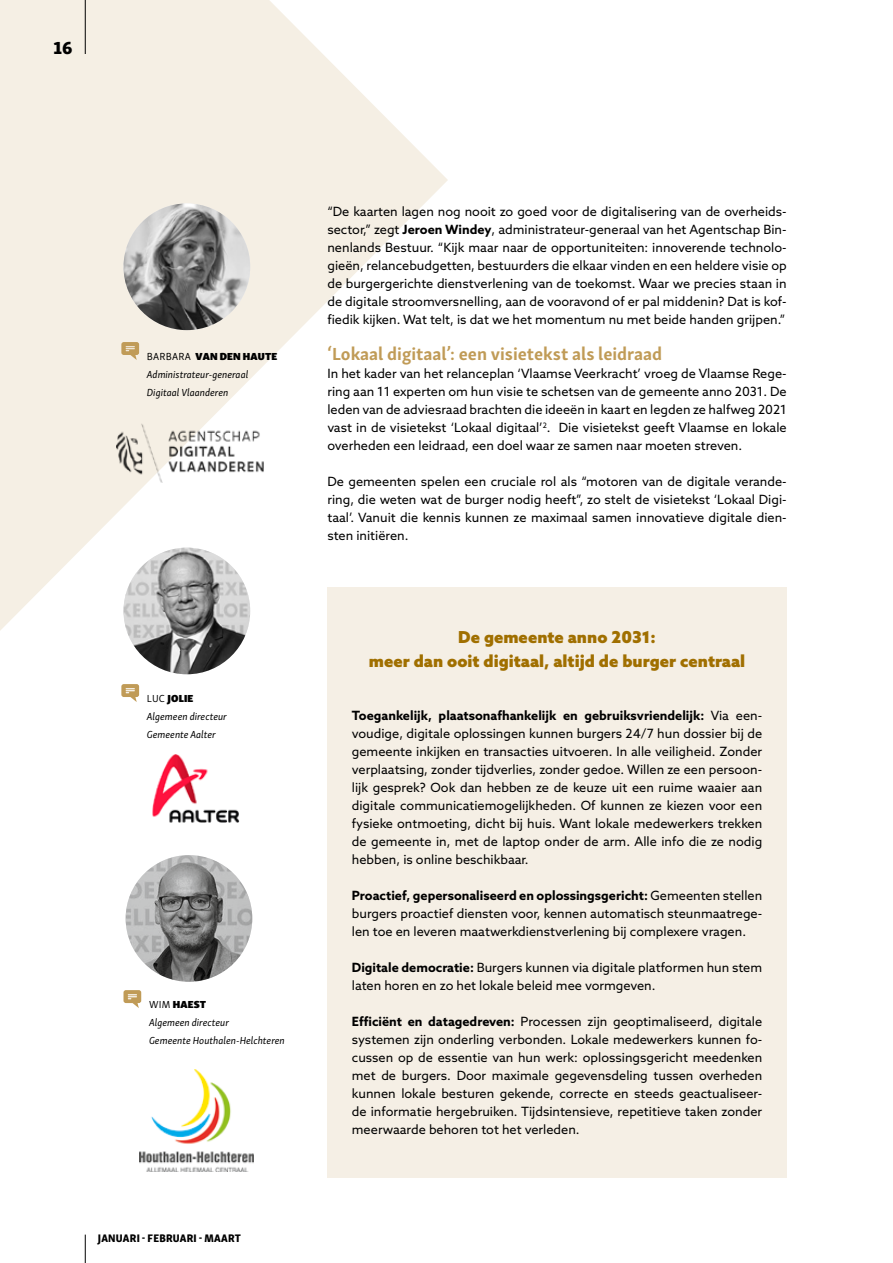
<style>
.page{position:relative;width:893px;height:1263px;background:#fff}
.page>*{position:absolute;margin:0;border:0;box-sizing:border-box;transform-origin:0 0}
.t1{font:700 18px "Skolar Sans Latn";color:#c09b57}
.t2{font:18px "Skolar Sans Latn Eb";color:#000}
.t3{font:900 16.5px/24px "Azo Sans";color:#a06f00;text-align:center}
.t4{font:12.75px/18px "Azo Sans";color:#000;text-align:justify}
.t5{font:11.25px "Skolar Sans Latn Cn Eb";letter-spacing:.02em;color:#000}
.t6{font:italic 10.5px/18px "Skolar Sans Latn";color:#000}
.t7{font:10.5px "Skolar Sans Latn Bl";letter-spacing:.02em;color:#000}
.s1{font-family:"Skolar Sans Latn"}
.s2{font-weight:700}
</style>
<div class="page">
<svg style="left:85px;top:1234px;width:1px;height:29px"></svg>
<svg style="left:0;top:0;width:448px;height:871px"></svg>
<img style="left:123px;top:548px;width:127px;height:126px;border-radius:63px">
<img style="left:126px;top:855px;width:126px;height:127px;border-radius:63px">
<svg style="left:121px;top:684px;width:18px;height:18px"></svg>
<svg style="left:123px;top:990px;width:18px;height:18px"></svg>
<img style="left:152px;top:754px;width:87px;height:68px">
<img style="left:139px;top:1070px;width:114px;height:101px">
<div style="left:327px;top:587px;width:460px;height:591px;background:#f5efe5"></div>
<img style="left:123px;top:203px;width:127px;height:127px;border-radius:63px">
<svg style="left:121px;top:342px;width:18px;height:18px"></svg>
<img style="left:116px;top:424px;width:149px;height:58px">
<h1 class="t2" style="left:53px;top:32px;width:20px">16</h1>
<p class="t7" style="left:147px;top:347px;width:132px"><span class="s1">BARBARA</span> VAN DEN HAUTE</p>
<p class="t6" style="left:147px;top:365px;width:103px">Administrateur-generaal<br>Digitaal Vlaanderen</p>
<p class="t7" style="left:147px;top:689px;width:48px"><span class="s1">LUC</span> JOLIE</p>
<p class="t6" style="left:147px;top:707px;width:82px">Algemeen directeur<br>Gemeente Aalter</p>
<p class="t7" style="left:149px;top:995px;width:59px"><span class="s1">WIM</span> HAEST</p>
<p class="t6" style="left:149px;top:1013px;width:137px">Algemeen directeur<br>Gemeente Houthalen-Helchteren</p>
<p class="t5" style="left:98px;top:1229px;width:144px">JANUARI - FEBRUARI - MAART</p>
<p class="t4" style="left:327px;top:202px;width:461px">“De kaarten lagen nog nooit zo goed voor de digitalisering van de overheids&shy;sector,” zegt <span class="s2">Jeroen Windey</span>, administrateur-generaal van het Agentschap Bin&shy;nenlands Bestuur. “Kijk maar naar de opportuniteiten: innoverende technolo&shy;gieën, relancebudgetten, bestuurders die elkaar vinden en een heldere visie op de burgergerichte dienstverlening van de toekomst. Waar we precies staan in de digitale stroomversnelling, aan de vooravond of er pal middenin? Dat is kof&shy;fiedik kijken. Wat telt, is dat we het momentum nu met beide handen grijpen.”</p>
<h1 class="t1" style="left:327px;top:339px;width:336px">‘Lokaal digitaal’: een visietekst als leidraad</h1>
<p class="t4" style="left:327px;top:364px;width:461px">In het kader van het relanceplan ‘Vlaamse Veerkracht’ vroeg de Vlaamse Rege&shy;ring aan 11 experten om hun visie te schetsen van de gemeente anno 2031. De leden van de adviesraad brachten die ideeën in kaart en legden ze halfweg 2021 vast in de visietekst ‘Lokaal digitaal’<sup>2</sup>. Die visietekst geeft Vlaamse en lokale overheden een leidraad, een doel waar ze samen naar moeten streven.</p>
<p class="t4" style="left:327px;top:472px;width:461px">De gemeenten spelen een cruciale rol als “motoren van de digitale verande&shy;ring, die weten wat de burger nodig heeft”, zo stelt de visietekst ‘Lokaal Digi&shy;taal’. Vanuit die kennis kunnen ze maximaal samen innovatieve digitale dien&shy;sten initiëren.</p>
<p class="t3" style="left:369px;top:625px;width:378px">De gemeente anno 2031:<br>meer dan ooit digitaal, altijd de burger centraal</p>
<p class="t4" style="left:352px;top:706px;width:412px"><span class="s2">Toegankelijk, plaatsonafhankelijk en gebruiksvriendelijk:</span> Via een&shy;voudige, digitale oplossingen kunnen burgers 24/7 hun dossier bij de gemeente inkijken en transacties uitvoeren. In alle veiligheid. Zonder verplaatsing, zonder tijdverlies, zonder gedoe. Willen ze een persoon&shy;lijk gesprek? Ook dan hebben ze de keuze uit een ruime waaier aan digitale communicatiemogelijkheden. Of kunnen ze kiezen voor een fysieke ontmoeting, dicht bij huis. Want lokale medewerkers trekken de gemeente in, met de laptop onder de arm. Alle info die ze nodig hebben, is online beschikbaar.</p>
<p class="t4" style="left:352px;top:886px;width:412px"><span class="s2">Proactief, gepersonaliseerd en oplossingsgericht:</span> Gemeenten stellen burgers proactief diensten voor, kennen automatisch steunmaatrege&shy;len toe en leveren maatwerkdienstverlening bij complexere vragen.</p>
<p class="t4" style="left:352px;top:958px;width:412px"><span class="s2">Digitale democratie:</span> Burgers kunnen via digitale platformen hun stem laten horen en zo het lokale beleid mee vormgeven.</p>
<p class="t4" style="left:352px;top:1012px;width:412px"><span class="s2">Efficiënt en datagedreven:</span> Processen zijn geoptimaliseerd, digitale systemen zijn onderling verbonden. Lokale medewerkers kunnen fo&shy;cussen op de essentie van hun werk: oplossingsgericht meedenken met de burgers. Door maximale gegevensdeling tussen overheden kunnen lokale besturen gekende, correcte en steeds geactualiseer&shy;de informatie hergebruiken. Tijdsintensieve, repetitieve taken zonder meerwaarde behoren tot het verleden.</p>
</div>
